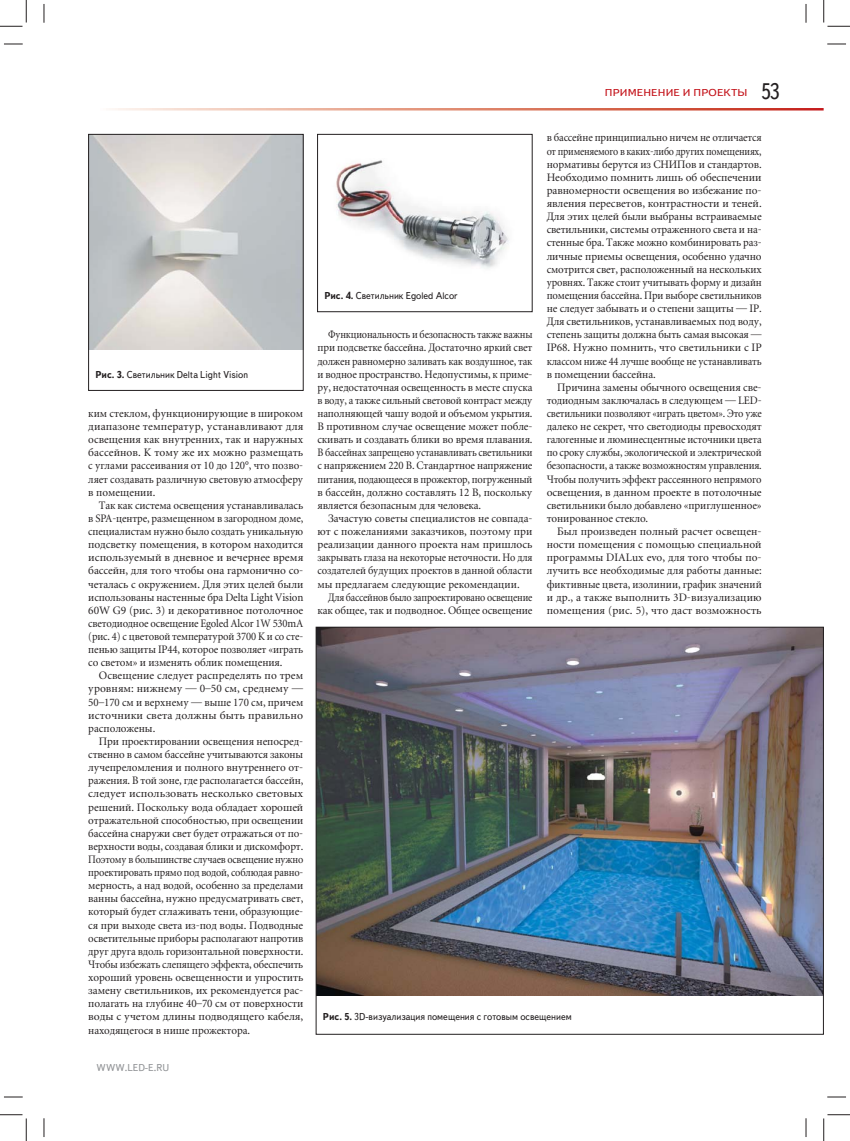
<style>
.page{position:relative;width:850px;height:1141px;background:#fff}
.page>*{position:absolute;margin:0;border:0;box-sizing:border-box;transform-origin:0 0}
.t1{font:22.5px "Text Book C";color:#231f20;scale:.9 1}
.t2{font:11.25px/13.1px "Miniature";letter-spacing:-.01em;color:#231f20;text-align:justify;scale:.96 1}
.t3{font:11.25px/13.1px "Miniature";letter-spacing:-.01em;color:#231f20;text-align:justify;scale:.93 1}
.t4{font:11.25px/13.1px "Miniature";letter-spacing:-.01em;color:#231f20;text-align:justify;scale:.89 1}
.t5{font:11.25px/13.1px "Miniature";letter-spacing:-.01em;color:#231f20;text-align:justify}
.t6{font:11.25px/13.1px "Miniature";letter-spacing:-.01em;color:#231f20;text-align:right;scale:.88 1}
.t7{font:10px "Text Book C";color:#231f20;scale:.95 1}
.t8{font:10px "Text Book C";letter-spacing:.01em;color:#c4151c;scale:1.17 1}
.t9{font:10px "Text Book C";color:#939598}
.s1{font-weight:700}
</style>
<div class="page">
<img style="left:336px;top:160px;width:173px;height:109px">
<div style="left:317px;top:134px;width:215px;height:178px;border:1px solid #231f20"></div>
<img style="left:318px;top:628px;width:503px;height:367px">
<img style="left:90px;top:136px;width:211px;height:213px">
<div style="left:88px;top:134px;width:215px;height:257px;border:1px solid #231f20"></div>
<svg style="left:4px;top:43px;width:19px;height:2px"></svg>
<svg style="left:827px;top:43px;width:19px;height:2px"></svg>
<svg style="left:4px;top:1096px;width:19px;height:1px"></svg>
<svg style="left:827px;top:1096px;width:19px;height:1px"></svg>
<svg style="left:43px;top:4px;width:2px;height:19px"></svg>
<svg style="left:43px;top:1118px;width:2px;height:18px"></svg>
<svg style="left:805px;top:4px;width:2px;height:19px"></svg>
<svg style="left:805px;top:1118px;width:2px;height:18px"></svg>
<svg style="left:0;top:0;width:27px;height:27px"></svg>
<svg style="left:0;top:1114px;width:27px;height:26px"></svg>
<svg style="left:823px;top:0;width:27px;height:27px"></svg>
<svg style="left:823px;top:1114px;width:27px;height:26px"></svg>
<p class="t7" style="left:95px;top:368px;width:162px"><span class="s1">Рис. 3.</span> Светильник Delta Light Vision</p>
<p class="t2" style="left:88px;top:408px;width:225px">ким стеклом, функционирующие в широком диапазоне температур, устанавливают для освещения как внутренних, так и наружных бассейнов. К тому же их можно размещать с углами рассеивания от 10 до 120°, что позво&shy;ляет создавать различную световую атмосферу в помещении.</p>
<p class="t2" style="left:88px;top:499px;width:225px;text-indent:11px">Так как система освещения устанавливалась в SPA-центре, размещенном в загородном доме, специалистам нужно было создать уникальную подсветку помещения, в котором находится используемый в дневное и вечернее время бассейн, для того чтобы она гармонично со&shy;четалась с окружением. Для этих целей были использованы настенные бра Delta Light Vision 60W G9 (рис. 3) и декоративное потолочное светодиодное освещение Egoled Alcor 1W 530mA (рис. 4) с цветовой температурой 3700 K и со сте&shy;пенью защиты IP44, которое позволяет «играть со светом» и изменять облик помещения.</p>
<p class="t5" style="left:88px;top:670px;width:216px;text-indent:11px">Освещение следует распределять по трем уровням: нижнему — 0–50 см, среднему — 50–170 см и верхнему — выше 170 см, причем источники света должны быть правильно расположены.</p>
<p class="t2" style="left:88px;top:735px;width:225px;text-indent:11px">При проектировании освещения непосред&shy;ственно в самом бассейне учитываются законы лучепреломления и полного внутреннего от&shy;ражения. В той зоне, где располагается бассейн, следует использовать несколько световых решений. Поскольку вода обладает хорошей отражательной способностью, при освещении бассейна снаружи свет будет отражаться от по&shy;верхности воды, создавая блики и дискомфорт.<br>Поэтому в большинстве случаев освещение нужно проектировать прямо под водой, соблюдая равно&shy;мерность, а над водой, особенно за пределами ванны бассейна, нужно предусматривать свет, который будет сглаживать тени, образующие&shy;ся при выходе света из-под воды. Подводные осветительные приборы располагают напротив друг друга вдоль горизонтальной поверхности.<br>Чтобы избежать слепящего эффекта, обеспечить хороший уровень освещенности и упростить замену светильников, их рекомендуется рас&shy;полагать на глубине 40–70 см от поверхности воды с учетом длины подводящего кабеля, находящегося в нише прожектора.</p>
<p class="t9" style="left:97px;top:1062px;width:74px">WWW.LED-E.RU</p>
<p class="t7" style="left:324px;top:289px;width:142px"><span class="s1">Рис. 4.</span> Светильник Egoled Alcor</p>
<p class="t4" style="left:317px;top:329px;width:243px;text-indent:11px">Функциональность и безопасность также важны при подсветке бассейна. Достаточно яркий свет должен равномерно заливать как воздушное, так и водное пространство. Недопустимы, к приме&shy;ру, недостаточная освещенность в месте спуска в воду, а также сильный световой контраст между наполняющей чашу водой и объемом укрытия.<br>В противном случае освещение может побле&shy;скивать и создавать блики во время плавания.<br>В бассейнах запрещено устанавливать светильники с напряжением 220 В. Стандартное напряжение питания, подающееся в прожектор, погруженный в бассейн, должно составлять 12 В, поскольку является безопасным для человека.</p>
<p class="t2" style="left:317px;top:512px;width:225px;text-indent:11px">Зачастую советы специалистов не совпада&shy;ют с пожеланиями заказчиков, поэтому при реализации данного проекта нам пришлось закрывать глаза на некоторые неточности. Но для создателей будущих проектов в данной области мы предлагаем следующие рекомендации.</p>
<p class="t6" style="left:317px;top:591px;width:246px">Для бассейнов было запроектировано освещение как общее, так и подводное. Общее освещение</p>
<p class="t8" style="left:605px;top:87px;width:123px">ПРИМЕНЕНИЕ И ПРОЕКТЫ</p>
<h1 class="t1" style="left:761px;top:78px;width:23px">53</h1>
<p class="t3" style="left:547px;top:132px;width:233px">в бассейне принципиально ничем не отличается от применяемого в каких-либо других помещениях, нормативы берутся из СНИПов и стандартов.<br>Необходимо помнить лишь об обеспечении равномерности освещения во избежание по&shy;явления пересветов, контрастности и теней.<br>Для этих целей были выбраны встраиваемые светильники, системы отраженного света и на&shy;стенные бра. Также можно комбинировать раз&shy;личные приемы освещения, особенно удачно смотрится свет, расположенный на нескольких уровнях. Также стоит учитывать форму и дизайн помещения бассейна. При выборе светильников не следует забывать и о степени защиты — IP.<br>Для светильников, устанавливаемых под воду, степень защиты должна быть самая высокая — IP68. Нужно помнить, что светильники с IP классом ниже 44 лучше вообще не устанавливать в помещении бассейна.</p>
<p class="t2" style="left:547px;top:381px;width:225px;text-indent:11px">Причина замены обычного освещения све&shy;тодиодным заключалась в следующем — LED&shy;светильники позволяют «играть цветом». Это уже далеко не секрет, что светодиоды превосходят галогенные и люминесцентные источники цвета по сроку службы, экологической и электрической безопасности, а также возможностям управления.<br>Чтобы получить эффект рассеянного непрямого освещения, в данном проекте в потолочные светильники было добавлено «приглушенное» тонированное стекло.</p>
<p class="t5" style="left:547px;top:526px;width:216px;text-indent:11px">Был произведен полный расчет освещен&shy;ности помещения с помощью специальной программы DIALux evo, для того чтобы по&shy;лучить все необходимые для работы данные: фиктивные цвета, изолинии, график значений и др., а также выполнить 3D-визуализацию помещения (рис. 5), что даст возможность</p>
<p class="t7" style="left:323px;top:1010px;width:263px"><span class="s1">Рис. 5.</span> 3D-визуализация помещения с готовым освещением</p>
</div>
